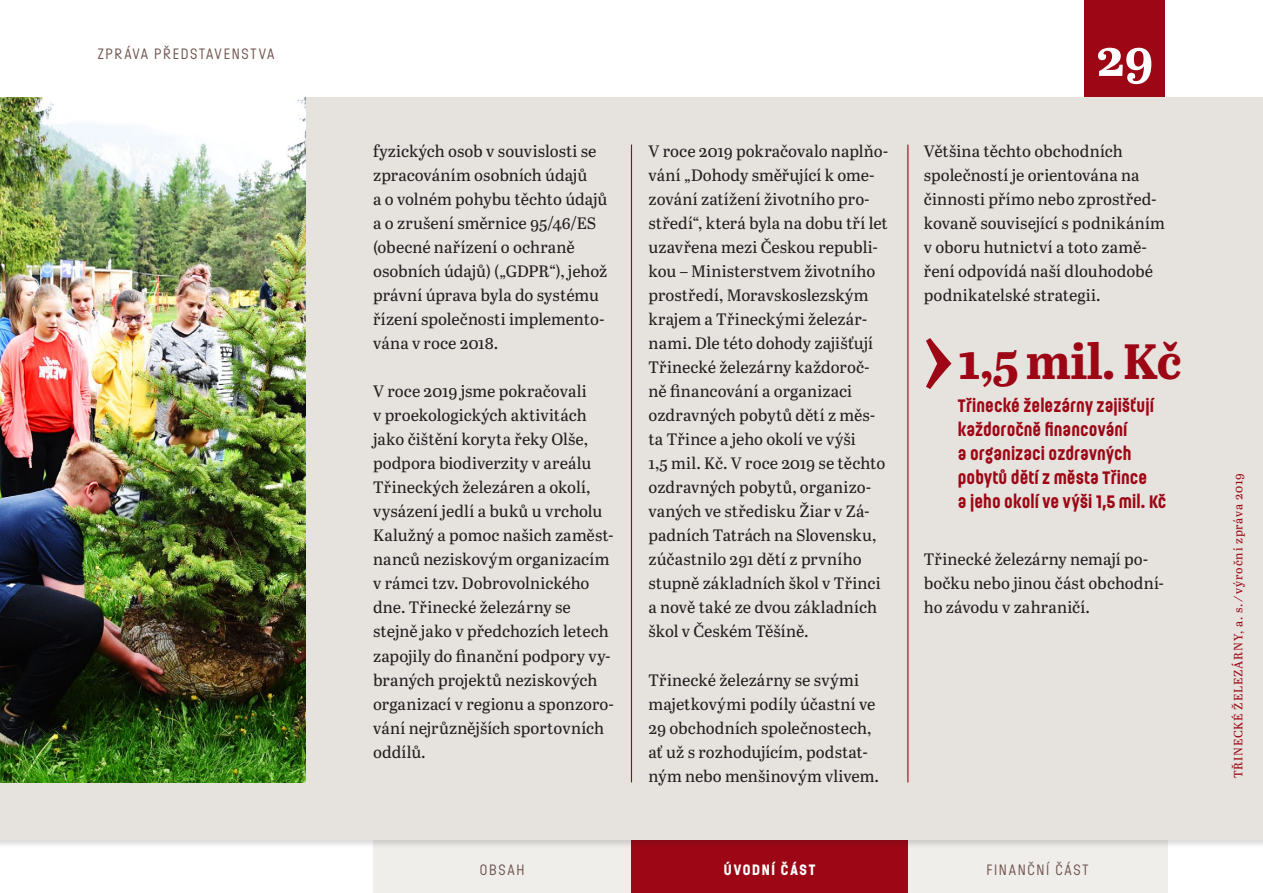
<style>
.page{position:relative;width:1263px;height:893px;background:#fff}
.page>*{position:absolute;margin:0;border:0;box-sizing:border-box;transform-origin:0 0}
.t1{font:700 51px "Abril Text";color:#fff}
.Citaty_uvozovky_velk{font:700 49.5px "Abril Text";color:#9d0715}
.Citaty_uvozovky{font:700 18px/24px "Ladislav";letter-spacing:.005em;color:#9d0715}
.Text{font:16.5px/24px "Abril Text";color:#231f20}
.Zahlavi{font:15px "Ladislav";letter-spacing:.115em;color:#71554e}
.t2{font:700 15px "Ladislav";letter-spacing:.11em;color:#fff}
.t3{font:12px "Abril Text";letter-spacing:.065em;color:#9d0715}
</style>
<div class="page">
<div style="left:373px;top:840px;width:258px;height:53px;background:#f0eeeb"></div>
<div style="left:631px;top:840px;width:277px;height:53px;background:#9d0715"></div>
<div style="left:908px;top:840px;width:259px;height:53px;background:#f0eeeb"></div>
<div style="left:1084px;top:0;width:81px;height:98px;background:#9d0715"></div>
<div style="left:0;top:98px;width:1263px;height:742px;background:#e6e2de"></div>
<svg style="left:926px;top:338px;width:25px;height:51px"></svg>
<img style="left:0;top:98px;width:305px;height:684px">
<hr style="left:631px;top:145px;width:1px;height:637px;background:#9d0715">
<hr style="left:907px;top:145px;width:1px;height:637px;background:#9d0715">
<p class="Zahlavi" style="left:98px;top:44px;width:178px">ZPRÁVA PŘEDSTAVENSTVA</p>
<p class="Text" style="left:373px;top:139px;width:236px">fyzických osob v souvislosti se zpracováním osobních údajů<br>a o volném pohybu těchto údajů a o zrušení směrnice 95/46/ES (obecné nařízení o ochraně osobních údajů) („GDPR“), jehož právní úprava byla do systému řízení společnosti implemento&shy;vána v roce 2018.</p>
<p class="Text" style="left:373px;top:379px;width:242px">V roce 2019 jsme pokračovali<br>v proekologických aktivitách jako čištění koryta řeky Olše, podpora biodiverzity v areálu<br>Třineckých železáren a okolí, vysázení jedlí a buků u vrcholu<br>Kalužný a pomoc našich zaměst&shy;nanců neziskovým organizacím v rámci tzv. Dobrovolnického dne. Třinecké železárny se stejně jako v předchozích letech zapojily do finanční podpory vy&shy;braných projektů neziskových organizací v regionu a sponzoro&shy;vání nejrůznějších sportovních oddílů.</p>
<p class="Text" style="left:648px;top:139px;width:241px">V roce 2019 pokračovalo naplňo&shy;vání „Dohody směřující k ome&shy;zování zatížení životního pro&shy;středí“, která byla na dobu tří let uzavřena mezi Českou republi&shy;kou – Ministerstvem životního prostředí, Moravskoslezským krajem a Třineckými železár&shy;nami. Dle této dohody zajišťují<br>Třinecké železárny každoroč&shy;ně financování a organizaci ozdravných pobytů dětí z měs&shy;ta Třince a jeho okolí ve výši<br>1,5 mil. Kč. V roce 2019 se těchto ozdravných pobytů, organizo&shy;vaných ve středisku Žiar v Zá&shy;padních Tatrách na Slovensku, zúčastnilo 291 dětí z prvního stupně základních škol v Třinci a nově také ze dvou základních škol v Českém Těšíně.</p>
<p class="Text" style="left:648px;top:667px;width:232px">Třinecké železárny se svými majetkovými podíly účastní ve<br>29 obchodních společnostech, ať už s rozhodujícím, podstat&shy;ným nebo menšinovým vlivem.</p>
<h1 class="t1" style="left:1096px;top:20px;width:58px">29</h1>
<p class="Text" style="left:924px;top:139px;width:243px">Většina těchto obchodních společností je orientována na činnosti přímo nebo zprostřed&shy;kovaně související s podnikáním v oboru hutnictví a toto zamě&shy;ření odpovídá naší dlouhodobé podnikatelské strategii.</p>
<p class="Citaty_uvozovky_velk" style="left:958px;top:325px;width:225px">1,5 mil. Kč</p>
<p class="Citaty_uvozovky" style="left:958px;top:393px;width:210px">Třinecké železárny zajišťují každoročně financování<br>a organizaci ozdravných pobytů dětí z města Třince<br>a jeho okolí ve výši 1,5 mil. Kč</p>
<p class="Text" style="left:924px;top:547px;width:242px">Třinecké železárny nemají po&shy;bočku nebo jinou část obchodní&shy;ho závodu v zahraničí.</p>
<p class="Zahlavi" style="left:480px;top:860px;width:46px">OBSAH</p>
<p class="t2" style="left:724px;top:860px;width:93px">ÚVODNÍ ČÁST</p>
<p class="Zahlavi" style="left:986px;top:860px;width:103px">FINANČNÍ ČÁST</p>
<p class="t3" style="left:1230px;top:778px;width:306px;rotate:-90deg">TŘINECKÉ ŽELEZÁRNY, a. s. ⁄výroční zpráva 2019</p>
</div>
